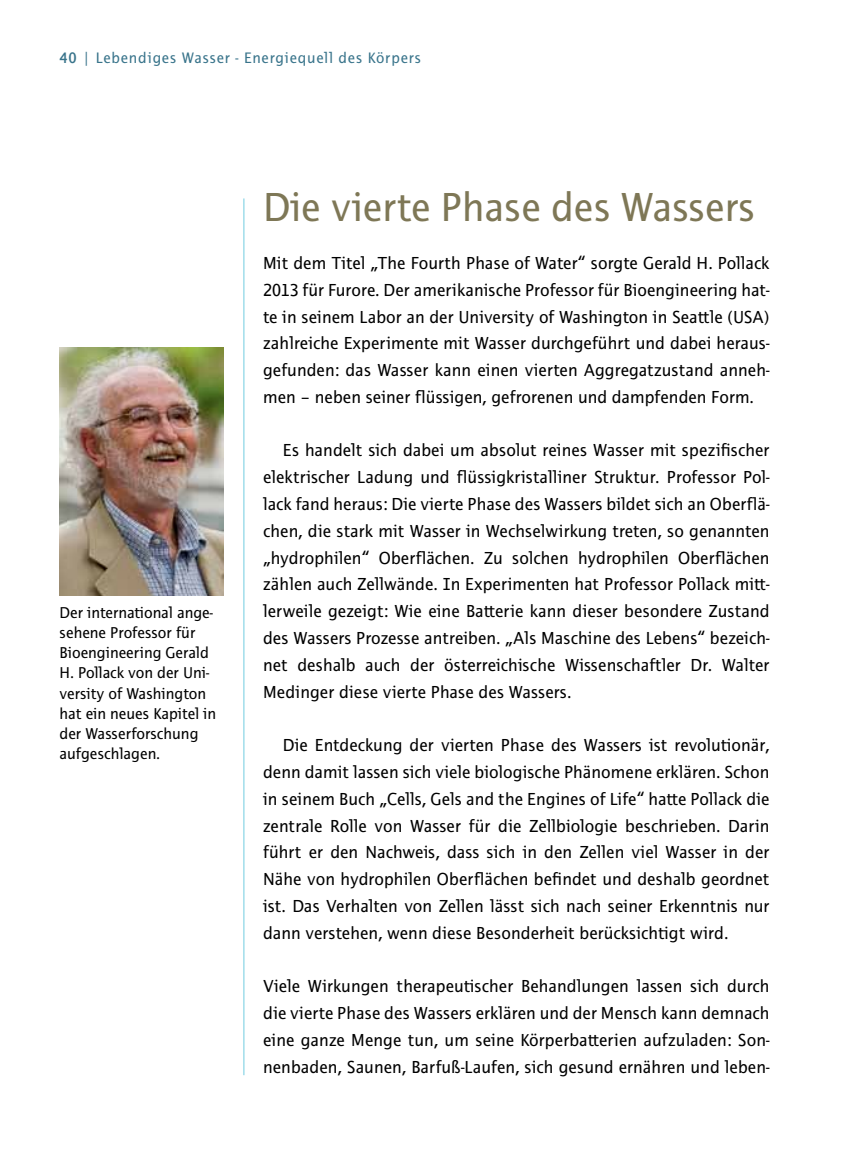
<style>
.page{position:relative;width:844px;height:1166px;background:#fff}
.page>*{position:absolute;margin:0;border:0;box-sizing:border-box;transform-origin:0 0}
.t1{font:42px "Thordis Sans EF";color:#7e7756}
.t2{font:18.03px/26.8px "Thordis Sans EF";letter-spacing:.005em;color:#000;text-align:justify}
.t3{font:16.28px/20.1px "Thordis Sans EF";color:#000}
.t4{font:15.75px "Thordis Sans EF";letter-spacing:.05em;color:#39748b}
.s1{font-weight:600}
</style>
<div class="page">
<hr style="left:243px;top:198px;width:1px;height:877px;background:#8bd5e6">
<img style="left:60px;top:347px;width:163px;height:248px">
<p class="t4" style="left:60px;top:49px;width:363px"><span class="s1">40</span> | Lebendiges Wasser - Energiequell des Körpers</p>
<p class="t3" style="left:60px;top:602px;width:158px">Der international ange&shy;sehene Professor für<br>Bioengineering Gerald<br>H. Pollack von der Uni&shy;versity of Washington hat ein neues Kapitel in der Wasserforschung aufgeschlagen.</p>
<h1 class="t1" style="left:263px;top:184px;width:493px">Die vierte Phase des Wassers</h1>
<p class="t2" style="left:263px;top:249px;width:508px">Mit dem Titel „The Fourth Phase of Water“ sorgte Gerald H. Pollack 2013 für Furore. Der amerikanische Professor für Bioengineering hat&shy;te in seinem Labor an der University of Washington in Seattle (USA) zahlreiche Experimente mit Wasser durchgeführt und dabei heraus&shy;gefunden: das Wasser kann einen vierten Aggregatzustand anneh&shy;men – neben seiner flüssigen, gefrorenen und dampfenden Form.</p>
<p class="t2" style="left:263px;top:437px;width:508px;text-indent:20px">Es handelt sich dabei um absolut reines Wasser mit spezifischer elektrischer Ladung und flüssigkristalliner Struktur. Professor Pol&shy;lack fand heraus: Die vierte Phase des Wassers bildet sich an Oberflä&shy;chen, die stark mit Wasser in Wechselwirkung treten, so genannten „hydrophilen“ Oberflächen. Zu solchen hydrophilen Oberflächen zählen auch Zellwände. In Experimenten hat Professor Pollack mitt&shy;lerweile gezeigt: Wie eine Batterie kann dieser besondere Zustand des Wassers Prozesse antreiben. „Als Maschine des Lebens“ bezeich&shy;net deshalb auch der österreichische Wissenschaftler Dr. Walter Medinger diese vierte Phase des Wassers.</p>
<p class="t2" style="left:263px;top:732px;width:508px;text-indent:20px">Die Entdeckung der vierten Phase des Wassers ist revolutionär, denn damit lassen sich viele biologische Phänomene erklären. Schon in seinem Buch „Cells, Gels and the Engines of Life“ hatte Pollack die zentrale Rolle von Wasser für die Zellbiologie beschrieben. Darin führt er den Nachweis, dass sich in den Zellen viel Wasser in der Nähe von hydrophilen Oberflächen befindet und deshalb geordnet ist. Das Verhalten von Zellen lässt sich nach seiner Erkenntnis nur dann verstehen, wenn diese Besonderheit berücksichtigt wird.</p>
<p class="t2" style="left:263px;top:973px;width:508px">Viele Wirkungen therapeutischer Behandlungen lassen sich durch die vierte Phase des Wassers erklären und der Mensch kann demnach eine ganze Menge tun, um seine Körperbatterien aufzuladen: Son&shy;nenbaden, Saunen, Barfuß-Laufen, sich gesund ernähren und leben-</p>
</div>
